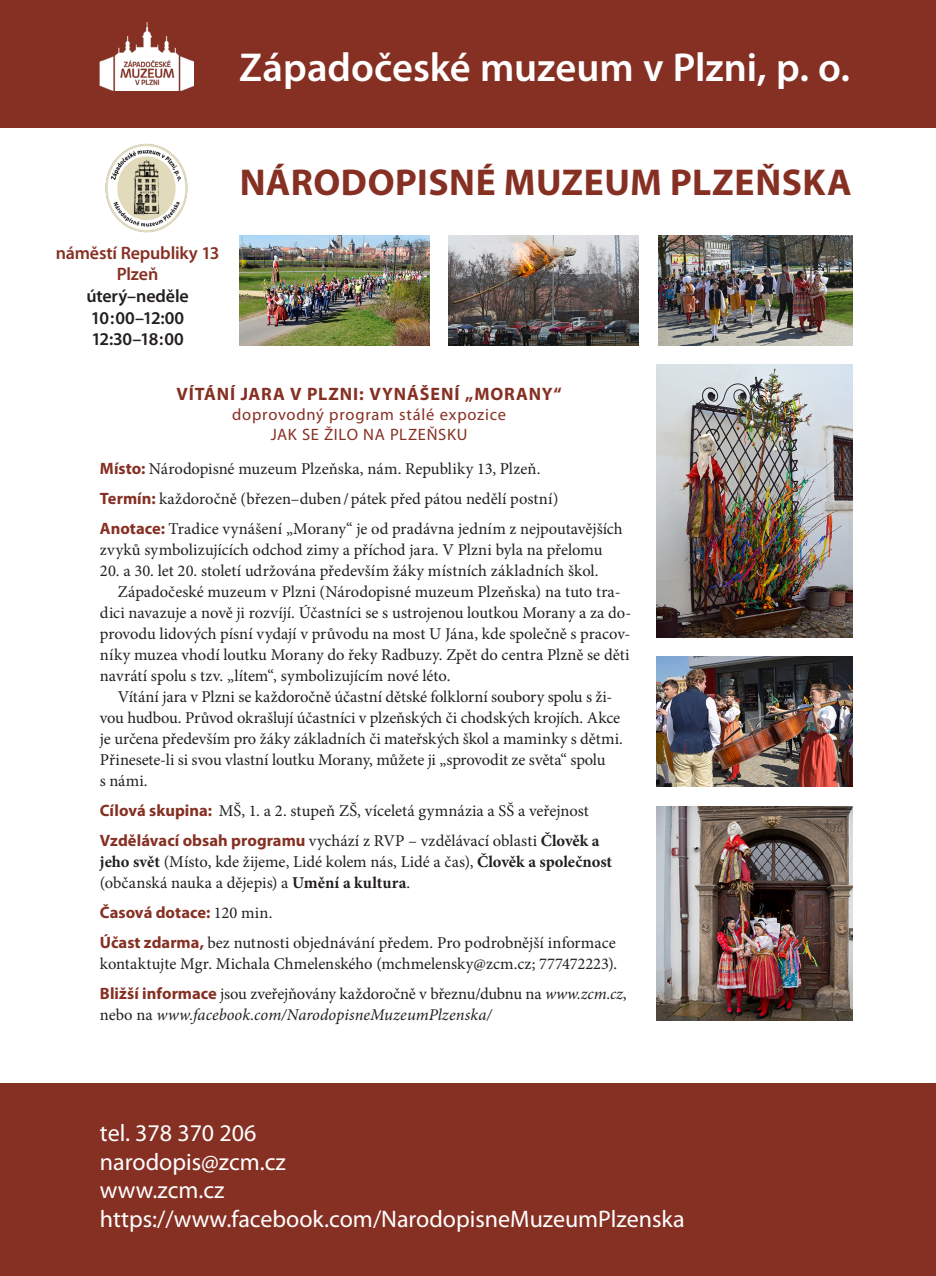
<style>
.page{position:relative;width:936px;height:1276px;background:#fff}
.page>*{position:absolute;margin:0;border:0;box-sizing:border-box;transform-origin:0 0}
.t1{font:600 40.5px "Myriad Pro";color:#fff}
.t2{font:700 37.5px "Myriad Pro";letter-spacing:.015em;color:#863023}
.t3{font:24px "Myriad Pro";color:#fff}
.t4{font:700 18px "Myriad Pro";letter-spacing:.05em;color:#863023}
.t5{font:600 18px/21.6px "Myriad Pro";letter-spacing:-.01em;color:#863023;text-align:center}
.t6{font:600 18px/21.6px "Myriad Pro";letter-spacing:-.035em;color:#231f20}
.t7{font:600 18px "Myriad Pro";letter-spacing:-.01em;color:#231f20}
.Text{font:16.5px/21px "Minion Pro";color:#231f20}
.Text-2{font:italic 16.5px/21px "Minion Pro";color:#231f20}
.t8{font:16.5px/19.8px "Myriad Pro";letter-spacing:.045em;color:#863023;text-align:center}
.Text-3{font:700 16.5px "Myriad Pro";color:#863023}
.s1{font-family:"Myriad Pro";font-weight:700;color:#863023}
.s2{font-weight:700}
.s3{font-family:"Minion Pro";font-weight:400;color:#231f20}
.s4{font-family:"Myriad Pro";font-weight:700;font-style:normal;color:#863023}
.s5{font-style:normal}
</style>
<div class="page">
<img style="left:657px;top:365px;width:195px;height:273px">
<div style="left:0;top:1083px;width:935px;height:193px;background:#863023"></div>
<img style="left:657px;top:806px;width:195px;height:214px">
<img style="left:657px;top:657px;width:195px;height:129px">
<div style="left:0;top:0;width:935px;height:127px;background:#863023"></div>
<img style="left:100px;top:22px;width:93px;height:68px">
<img style="left:105px;top:143px;width:83px;height:90px">
<img style="left:239px;top:236px;width:190px;height:110px">
<img style="left:449px;top:236px;width:189px;height:110px">
<img style="left:658px;top:236px;width:194px;height:110px">
<p class="t1" style="left:239px;top:42px;width:612px">Západočeské muzeum v Plzni, p. o.</p>
<p class="t2" style="left:240px;top:158px;width:613px">NÁRODOPISNÉ MUZEUM PLZEŇSKA</p>
<p class="t5" style="left:56px;top:241px;width:165px">náměstí Republiky 13<br>Plzeň</p>
<p class="t7" style="left:86px;top:284px;width:104px">úterý–neděle</p>
<p class="t6" style="left:91px;top:306px;width:95px">10:00–12:00<br>12:30–18:00</p>
<p class="t4" style="left:176px;top:382px;width:387px">VÍTÁNÍ JARA V PLZNI: VYNÁŠENÍ „MORANY“</p>
<p class="t8" style="left:232px;top:404px;width:275px">doprovodný program stálé expozice<br>JAK SE ŽILO NA PLZEŇSKU</p>
<p class="Text" style="left:100px;top:458px;width:442px"><span class="s1">Místo:</span> Národopisné muzeum Plzeňska, nám. Republiky 13, Plzeň.</p>
<p class="Text" style="left:100px;top:488px;width:460px"><span class="s1">Termín:</span> každoročně (březen–duben/pátek před pátou nedělí postní)</p>
<p class="Text" style="left:100px;top:518px;width:524px"><span class="s1">Anotace:</span> Tradice vynášení „Morany“ je od pradávna jedním z nejpoutavějších zvyků symbolizujících odchod zimy a příchod jara. V Plzni byla na přelomu</p>
<p class="Text" style="left:100px;top:560px;width:500px">20. a 30. let 20. století udržována především žáky místních základních škol.</p>
<p class="Text" style="left:100px;top:581px;width:533px;text-indent:18px">Západočeské muzeum v Plzni (Národopisné muzeum Plzeňska) na tuto tra&shy;dici navazuje a nově ji rozvíjí. Účastníci se s ustrojenou loutkou Morany a za do&shy;provodu lidových písní vydají v průvodu na most U Jána, kde společně s pracov&shy;níky muzea vhodí loutku Morany do řeky Radbuzy. Zpět do centra Plzně se děti navrátí spolu s tzv. „lítem“, symbolizujícím nové léto.</p>
<p class="Text" style="left:100px;top:686px;width:524px;text-indent:18px">Vítání jara v Plzni se každoročně účastní dětské folklorní soubory spolu s ži&shy;vou hudbou. Průvod okrašlují účastníci v plzeňských či chodských krojích. Akce je určena především pro žáky základních či mateřských škol a maminky s dětmi.<br>Přinesete-li si svou vlastní loutku Morany, můžete ji „sprovodit ze světa“ spolu<br>s námi.</p>
<p class="Text" style="left:100px;top:800px;width:490px"><span class="s1">Cílová skupina:</span> MŠ, 1. a 2. stupeň ZŠ, víceletá gymnázia a SŠ a veřejnost</p>
<p class="Text" style="left:100px;top:830px;width:513px"><span class="s1">Vzdělávací obsah programu</span> vychází z RVP – vzdělávací oblasti <span class="s2">Člověk a jeho svět</span> (Místo, kde žijeme, Lidé kolem nás, Lidé a čas), <span class="s2">Člověk a společnost </span>(občanská nauka a dějepis) a <span class="s2">Umění a kultura</span>.</p>
<p class="Text-3" style="left:100px;top:902px;width:174px">Časová dotace: <span class="s3">120 min.</span></p>
<p class="Text" style="left:100px;top:932px;width:518px"><span class="s1">Účast zdarma,</span> bez nutnosti objednávání předem. Pro podrobnější informace kontaktujte Mgr. Michala Chmelenského (mchmelensky@zcm.cz; 777472223).</p>
<p class="Text-2" style="left:100px;top:983px;width:528px"><span class="s4">Bližší informace</span> <span class="s5">jsou zveřejňovány každoročně v březnu/dubnu na</span> www.zcm.cz<span class="s5">, nebo na</span> www.facebook.com/NarodopisneMuzeumPlzenska/</p>
<p class="t3" style="left:100px;top:1118px;width:158px">tel. 378 370 206</p>
<p class="t3" style="left:100px;top:1146px;width:187px">narodopis@zcm.cz</p>
<p class="t3" style="left:100px;top:1175px;width:126px">www.zcm.cz</p>
<p class="t3" style="left:100px;top:1204px;width:586px">https://www.facebook.com/NarodopisneMuzeumPlzenska</p>
</div>
